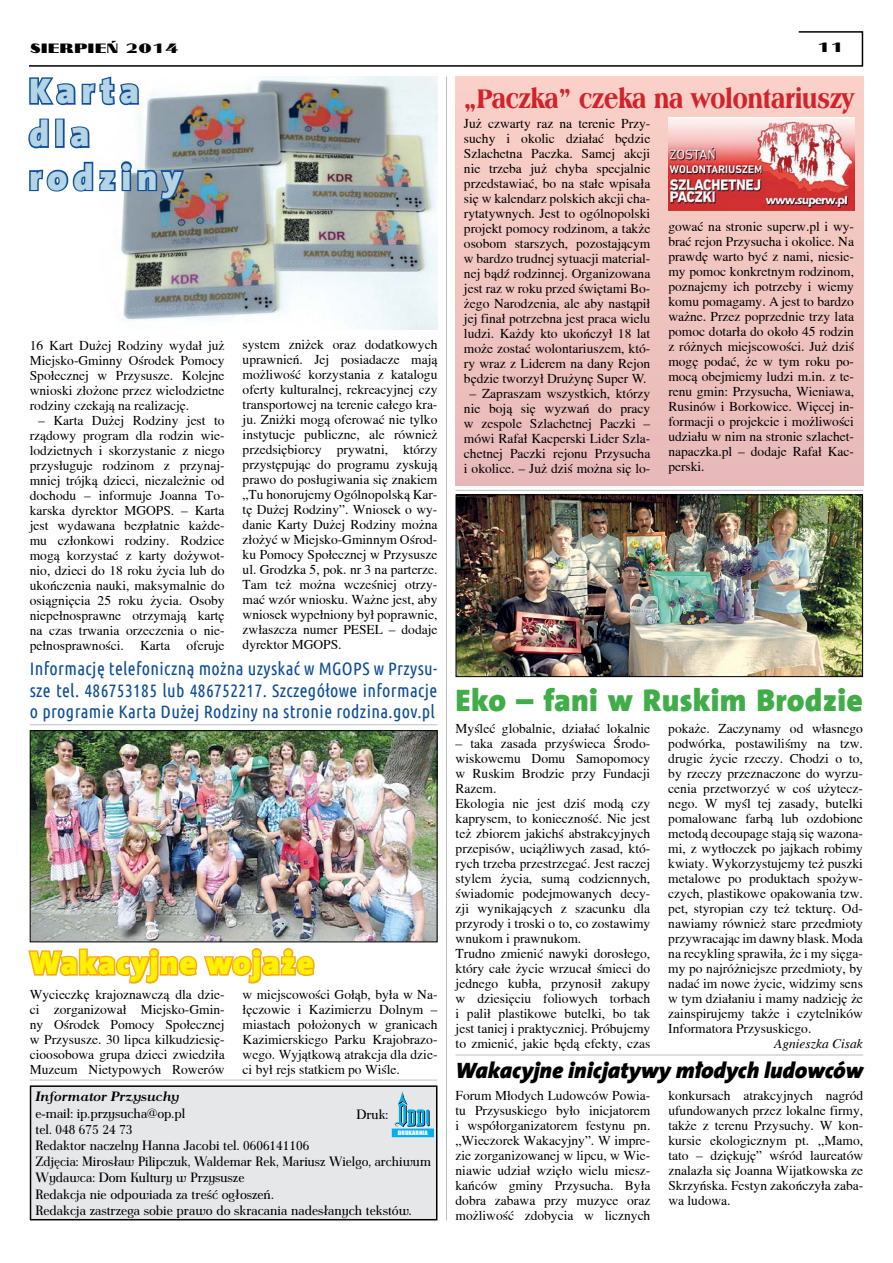
<style>
.page{position:relative;width:893px;height:1263px;background:#fff}
.page>*{position:absolute;margin:0;border:0;box-sizing:border-box;transform-origin:0 0}
.t1{font:900 36px/43.2px "The Sans CEB9";letter-spacing:.16em;color:#b5d5e5}
.t2{font:900 33px "The Sans CEB9";letter-spacing:.03em;color:#fff200}
.t3{font:28.5px "Americana X Bd Cn EU";color:#d2232a}
.t4{font:italic 900 22.5px "The Sans CEB9";color:#000}
.t5{font:18px/21.6px "Ubuntu Condensed";letter-spacing:.02em;color:#0e4e96}
.t6{font:13.5px/15px "Toronto";color:#000;text-align:justify}
.t7{font:13.5px/16.2px "Ant Polt";color:#000}
.t8{font:italic 700 13.5px "Ant Polt Semi Expd";color:#000}
.t9{font:13.5px "Cyklop";color:#000}
.t10{font:italic 13.5px "Toronto";color:#000}
.t11{font:700 8.1px "Arial CE";color:#000}
.t12{font:5.7px "Impact";color:#fff;scale:1.15 1}
.t13{font:700 4.5px/4.9px "Arial CE";color:#000;text-align:center}
.t14{font:700 3.6px/4.1px "Arial CE";color:#000;text-align:center}
</style>
<div class="page">
<div style="left:456px;top:77px;width:407px;height:408px;background:#f0c4bf"></div>
<svg style="left:29px;top:31px;width:835px;height:36px"></svg>
<div style="left:31px;top:1086px;width:406px;height:134px;background:#e6e7e8"></div>
<div style="left:30px;top:1085px;width:407px;height:135px;border:2px solid #000"></div>
<svg style="left:391px;top:1089px;width:45px;height:49px"></svg>
<hr style="left:30px;top:1080px;width:407px;height:1px;background:#bcbec0">
<hr style="left:446px;top:77px;width:1px;height:1143px;background:#bcbec0">
<hr style="left:456px;top:490px;width:407px;height:1px;background:#bcbec0">
<hr style="left:30px;top:724px;width:407px;height:1px;background:#bcbec0">
<hr style="left:456px;top:1055px;width:407px;height:1px;background:#bcbec0">
<svg style="left:28px;top:902px;width:288px;height:82px"></svg>
<img style="left:458px;top:496px;width:403px;height:179px">
<div style="left:456px;top:494px;width:407px;height:183px;border:1px solid #000"></div>
<img style="left:121px;top:77px;width:316px;height:253px">
<img style="left:668px;top:118px;width:186px;height:92px">
<img style="left:32px;top:732px;width:403px;height:208px">
<div style="left:30px;top:730px;width:407px;height:212px;border:1px solid #000"></div>
<svg style="left:29px;top:76px;width:112px;height:31px"></svg>
<svg style="left:28px;top:118px;width:21px;height:31px"></svg>
<div style="left:55px;top:119px;width:10px;height:29px;border:3px solid #0e4e96"></div>
<svg style="left:70px;top:126px;width:20px;height:23px"></svg>
<svg style="left:29px;top:159px;width:157px;height:52px"></svg>
<p class="t9" style="left:30px;top:37px;width:150px">SIERPIEŃ 2014</p>
<p class="t9" style="left:817px;top:37px;width:28px">11</p>
<h1 class="t1" style="left:29px;top:71px;width:154px">Karta dla rodziny</h1>
<h3 class="t3" style="left:464px;top:81px;width:392px">„Paczka” czeka na wolontariuszy</h3>
<p class="t6" style="left:464px;top:116px;width:188px">Już czwarty raz na terenie Przy&shy;suchy i okolic działać będzie Szlachetna Paczka. Samej akcji nie trzeba już chyba specjalnie przedstawiać, bo na stałe wpisała się w kalendarz polskich akcji cha&shy;rytatywnych. Jest to ogólnopolski projekt pomocy rodzinom, a także osobom starszych, pozostającym w bardzo trudnej sytuacji material&shy;nej bądź rodzinnej. Organizowana jest raz w roku przed świętami Bo&shy;żego Narodzenia, ale aby nastąpił jej finał potrzebna jest praca wielu ludzi. Każdy kto ukończył 18 lat może zostać wolontariuszem, któ&shy;ry wraz z Liderem na dany Rejon będzie tworzył Drużynę Super W.</p>
<p class="t6" style="left:464px;top:386px;width:188px;text-align:center">– Zapraszam wszystkich, którzy nie boją się wyzwań do pracy w zespole Szlachetnej Paczki – mówi Rafał Kacperski Lider Szla&shy;chetnej Paczki rejonu Przysucha i okolice. – Już dziś można się lo-</p>
<p class="t6" style="left:668px;top:219px;width:187px">gować na stronie superw.pl i wy&shy;brać rejon Przysucha i okolice. Na prawdę warto być z nami, niesie&shy;my pomoc konkretnym rodzinom, poznajemy ich potrzeby i wiemy komu pomagamy. A jest to bardzo ważne. Przez poprzednie trzy lata pomoc dotarła do około 45 rodzin z różnych miejscowości. Już dziś mogę podać, że w tym roku po&shy;mocą obejmiemy ludzi m.in. z te&shy;renu gmin: Przysucha, Wieniawa, Rusinów i Borkowice. Więcej in&shy;formacji o projekcie i możliwości udziału w nim na stronie szlachet&shy;napaczka.pl – dodaje Rafał Kac&shy;perski.</p>
<p class="t6" style="left:243px;top:337px;width:196px">system zniżek oraz dodatkowych uprawnień. Jej posiadacze mają możliwość korzystania z katalogu oferty kulturalnej, rekreacyjnej czy transportowej na terenie całego kra&shy;ju. Zniżki mogą oferować nie tylko instytucje publiczne, ale również przedsiębiorcy prywatni, którzy przystępując do programu zyskują prawo do posługiwania się znakiem „Tu honorujemy Ogólnopolską Kar&shy;tę Dużej Rodziny”. Wniosek o wy&shy;danie Karty Dużej Rodziny można złożyć w Miejsko-Gminnym Ośrod&shy;ku Pomocy Społecznej w Przysusze ul. Grodzka 5, pok. nr 3 na parterze.<br>Tam też można wcześniej otrzy&shy;mać wzór wniosku. Ważne jest, aby wniosek wypełniony był poprawnie, zwłaszcza numer PESEL – dodaje dyrektor MGOPS.</p>
<h3 class="t5" style="left:30px;top:657px;width:835px">Informację telefoniczną można uzyskać w MGOPS w Przysu-<br>sze tel. 486753185 lub 486752217. Szczegółowe informacje<br>o programie Karta Dużej Rodziny na stronie rodzina.gov.pl <sup>Eko</sup> <sup>–</sup> <sup>fani</sup> <sup>w</sup> <sup>Ruskim</sup> <sup>Brodzie</sup></h3>
<p class="t6" style="left:456px;top:721px;width:196px">Myśleć globalnie, działać lokalnie</p>
<p class="t6" style="left:456px;top:736px;width:196px;text-align:left">– taka zasada przyświeca Środo&shy;wiskowemu Domu Samopomocy w Ruskim Brodzie przy Fundacji<br>Razem.<br>Ekologia nie jest dziś modą czy kaprysem, to konieczność. Nie jest też zbiorem jakichś abstrakcyjnych przepisów, uciążliwych zasad, któ&shy;rych trzeba przestrzegać. Jest raczej stylem życia, sumą codziennych, świadomie podejmowanych decy&shy;zji wynikających z szacunku dla przyrody i troski o to, co zostawimy wnukom i prawnukom.<br>Trudno zmienić nawyki dorosłego, który całe życie wrzucał śmieci do jednego kubła, przynosił zakupy w dziesięciu foliowych torbach i palił plastikowe butelki, bo tak jest taniej i praktyczniej. Próbujemy to zmienić, jakie będą efekty, czas</p>
<p class="t6" style="left:30px;top:337px;width:196px">16 Kart Dużej Rodziny wydał już Miejsko-Gminny Ośrodek Pomocy Społecznej w Przysusze. Kolejne wnioski złożone przez wielodzietne rodziny czekają na realizację.</p>
<p class="t6" style="left:30px;top:412px;width:196px;text-indent:8px">– Karta Dużej Rodziny jest to rządowy program dla rodzin wie&shy;lodzietnych i skorzystanie z niego przysługuje rodzinom z przynaj&shy;mniej trójką dzieci, niezależnie od dochodu – informuje Joanna To&shy;karska dyrektor MGOPS. – Karta jest wydawana bezpłatnie każde&shy;mu członkowi rodziny. Rodzice mogą korzystać z karty dożywot&shy;nio, dzieci do 18 roku życia lub do ukończenia nauki, maksymalnie do osiągnięcia 25 roku życia. Osoby niepełnosprawne otrzymają kartę na czas trwania orzeczenia o nie&shy;pełnosprawności. Karta oferuje</p>
<p class="t6" style="left:668px;top:721px;width:196px">pokaże. Zaczynamy od własnego podwórka, postawiliśmy na tzw. drugie życie rzeczy. Chodzi o to, by rzeczy przeznaczone do wyrzu&shy;cenia przetworzyć w coś użytecz&shy;nego. W myśl tej zasady, butelki pomalowane farbą lub ozdobione metodą decoupage stają się wazona&shy;mi, z wytłoczek po jajkach robimy kwiaty. Wykorzystujemy też puszki metalowe po produktach spożyw&shy;czych, plastikowe opakowania tzw. pet, styropian czy też tekturę. Od&shy;nawiamy również stare przedmioty przywracając im dawny blask. Moda na recykling sprawiła, że i my sięga&shy;my po najróżniejsze przedmioty, by nadać im nowe życie, widzimy sens w tym działaniu i mamy nadzieję że zainspirujemy także i czytelników Informatora Przysuskiego.</p>
<p class="t10" style="left:774px;top:1036px;width:90px">Agnieszka Cisak</p>
<h2 class="t2" style="left:30px;top:943px;width:286px">Wakacyjne wojaże</h2>
<p class="t6" style="left:30px;top:987px;width:196px">Wycieczkę krajoznawczą dla dzie&shy;ci zorganizował Miejsko-Gmin&shy;ny Ośrodek Pomocy Społecznej w Przysusze. 30 lipca kilkudziesię&shy;cioosobowa grupa dzieci zwiedziła Muzeum Nietypowych Rowerów</p>
<p class="t6" style="left:243px;top:987px;width:196px">w miejscowości Gołąb, była w Na&shy;łęczowie i Kazimierzu Dolnym – miastach położonych w granicach Kazimierskiego Parku Krajobrazo&shy;wego. Wyjątkową atrakcja dla dzie&shy;ci był rejs statkiem po Wiśle.</p>
<h3 class="t4" style="left:456px;top:1057px;width:409px">Wakacyjne inicjatywy młodych ludowców</h3>
<p class="t8" style="left:36px;top:1086px;width:145px">Informator Przysuchy</p>
<p class="t7" style="left:36px;top:1104px;width:397px">e-mail: ip.przysucha@op.pl<br>tel. 048 675 24 73<br>Redaktor naczelny Hanna Jacobi tel. 0606141106<br>Zdjęcia: Mirosław Pilipczuk, Waldemar Rek, Mariusz Wielgo, archiwum Wydawca: Dom Kultury w Przysusze<br>Redakcja nie odpowiada za treść ogłoszeń.<br>Redakcja zastrzega sobie prawo do skracania nadesłanych tekstów.</p>
<p class="t7" style="left:356px;top:1105px;width:34px">Druk:</p>
<p class="t12" style="left:398px;top:1130px;width:27px">DRUKARNIA</p>
<p class="t6" style="left:456px;top:1087px;width:196px">Forum Młodych Ludowców Powia&shy;tu Przysuskiego było inicjatorem i współorganizatorem festynu pn. „Wieczorek Wakacyjny”. W impre&shy;zie zorganizowanej w lipcu, w Wie&shy;niawie udział wzięło wielu miesz&shy;kańców gminy Przysucha. Była dobra zabawa przy muzyce oraz możliwość zdobycia w licznych</p>
<p class="t6" style="left:668px;top:1087px;width:196px">konkursach atrakcyjnych nagród ufundowanych przez lokalne firmy, także z terenu Przysuchy. W kon&shy;kursie ekologicznym pt. ,,Mamo, tato – dziękuję” wśród laureatów znalazła się Joanna Wijatkowska ze Skrzyńska. Festyn zakończyła zaba&shy;wa ludowa.</p>
<p class="t11" style="left:639px;top:1091px;width:79px">OP£ATA POBRANA</p>
<p class="t13" style="left:639px;top:1104px;width:80px">z dnia 27.02.1997r.<br>nadano w PP Bia³obrzegi Radomskie</p>
<p class="t14" style="left:574px;top:1110px;width:47px">- umowa z PH CUP Radom z dnia 27.02.1997r.</p>
</div>
